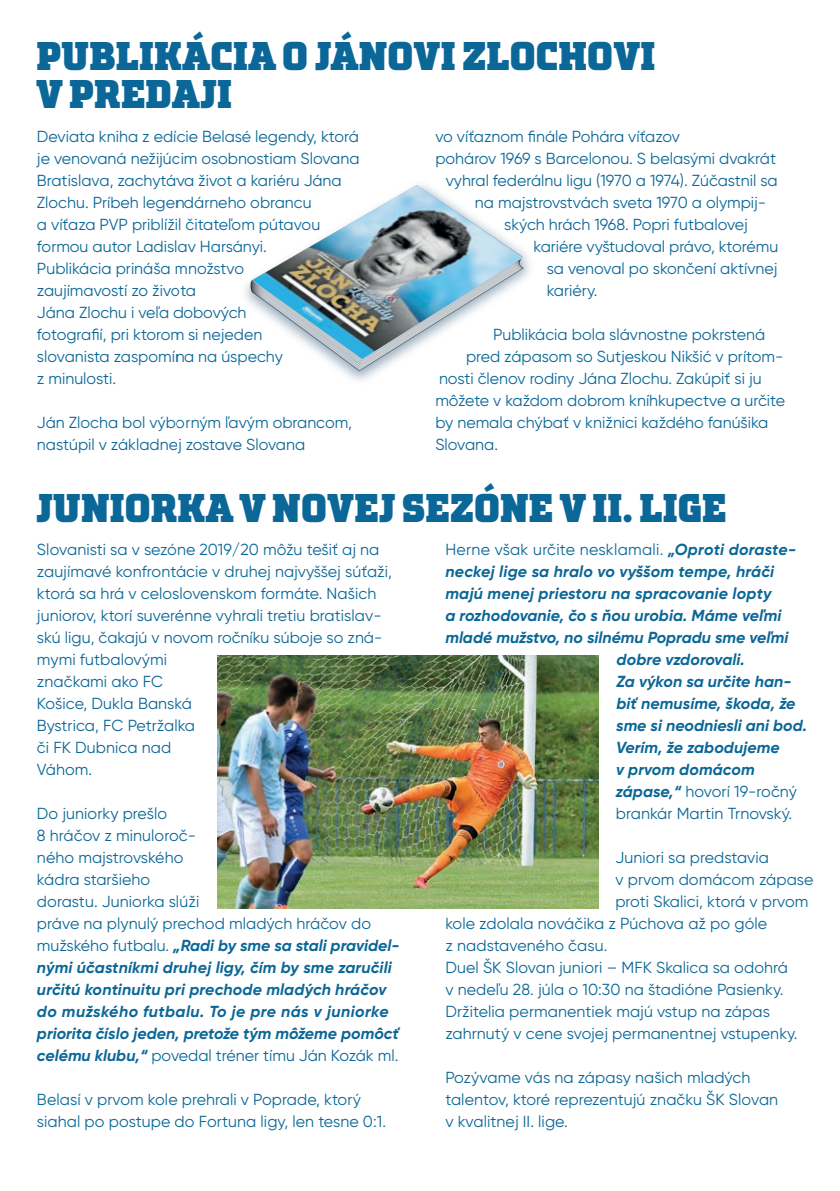
<style>
.page{position:relative;width:840px;height:1191px;background:#fff}
.page>*{position:absolute;margin:0;border:0;box-sizing:border-box;transform-origin:0 0}
.t1{font:900 40px/38px "TT Polls";letter-spacing:-.03em;color:#0b6797}
.t2{font:16px/22px "Gilroy";color:#0b6797}
.t3{font:italic 700 16px/22px "Gilroy";letter-spacing:.005em;color:#0b6797}
.t4{font:16px "Gilroy";letter-spacing:.02em;color:#0b6797}
.s1{font-weight:400;font-style:normal}
.s2{font-weight:700;font-style:italic}
</style>
<div class="page">
<svg style="left:250px;top:258px;width:273px;height:112px"></svg>
<img style="left:252px;top:185px;width:270px;height:174px">
<img style="left:217px;top:655px;width:381px;height:253px">
<h1 class="t1" style="left:36px;top:38px;width:621px">PUBLIKÁCIA O JÁNOVI ZLOCHOVI<br>V PREDAJI</h1>
<p class="t2" style="left:37px;top:125px;width:324px">Deviata kniha z edície Belasé legendy, ktorá je venovaná nežijúcim osobnostiam Slovana Bratislava, zachytáva život a kariéru Jána Zlochu. Príbeh legendárneho obrancu<br>a víťaza PVP priblížil čitateľom pútavou formou autor Ladislav Harsányi.<br>Publikácia prináša množstvo<br>zaujímavostí zo života<br>Jána Zlochu i veľa dobových<br>fotografií, pri ktorom si nejeden<br>slovanista zaspomína na úspechy<br>z minulosti.</p>
<p class="t2" style="left:37px;top:411px;width:316px">Ján Zlocha bol výborným ľavým obrancom, nastúpil v základnej zostave Slovana</p>
<p class="t2" style="left:435px;top:125px;width:246px">vo víťaznom finále Pohára víťazov</p>
<p class="t2" style="left:435px;top:147px;width:342px">pohárov 1969 s Barcelonou. S belasými dvakrát</p>
<p class="t2" style="left:445px;top:169px;width:333px">vyhral federálnu ligu (1970 a 1974). Zúčastnil sa</p>
<p class="t2" style="left:474px;top:191px;width:292px">na majstrovstvách sveta 1970 a olympij-</p>
<p class="t2" style="left:504px;top:213px;width:245px">ských hrách 1968. Popri futbalovej</p>
<p class="t2" style="left:533px;top:235px;width:246px">kariére vyštudoval právo, ktorému</p>
<p class="t2" style="left:546px;top:257px;width:232px">sa venoval po skončení aktívnej</p>
<p class="t2" style="left:546px;top:279px;width:52px">kariéry.</p>
<p class="t2" style="left:492px;top:323px;width:273px">Publikácia bola slávnostne pokrstená</p>
<p class="t2" style="left:465px;top:345px;width:319px">pred zápasom so Sutjeskou Nikšić v prítom-</p>
<p class="t2" style="left:439px;top:367px;width:324px">nosti členov rodiny Jána Zlochu. Zakúpiť si ju</p>
<p class="t2" style="left:435px;top:389px;width:351px">môžete v každom dobrom kníhkupectve a určite</p>
<p class="t2" style="left:435px;top:411px;width:334px">by nemala chýbať v knižnici každého fanúšika</p>
<p class="t2" style="left:435px;top:433px;width:64px">Slovana.</p>
<h1 class="t1" style="left:36px;top:489px;width:692px">JUNIORKA V NOVEJ SEZÓNE V II. LIGE</h1>
<p class="t2" style="left:37px;top:538px;width:356px">Slovanisti sa v sezóne 2019/20 môžu tešiť aj na zaujímavé konfrontácie v druhej najvyššej súťaži, ktorá sa hrá v celoslovenskom formáte. Našich juniorov, ktorí suverénne vyhrali tretiu bratislav&shy;skú ligu, čakajú v novom ročníku súboje so zná&shy;mymi futbalovými<br>značkami ako FC<br>Košice, Dukla Banská<br>Bystrica, FC Petržalka<br>či FK Dubnica nad<br>Váhom.</p>
<p class="t3" style="left:37px;top:802px;width:364px"><span class="s1">Do juniorky prešlo<br>8 hráčov z minuloroč-<br>ného majstrovského<br>kádra staršieho<br>dorastu. Juniorka slúži<br>práve na plynulý prechod mladých hráčov do mužského futbalu.</span> „Radi by sme sa stali pravidel&shy;nými účastníkmi druhej ligy, čím by sme zaručili určitú kontinuitu pri prechode mladých hráčov do mužského futbalu. To je pre nás v juniorke priorita číslo jeden, pretože tým môžeme pomôcť celému klubu,“ <span class="s1">povedal tréner tímu Ján Kozák ml.</span></p>
<p class="t2" style="left:37px;top:1088px;width:350px">Belasí v prvom kole prehrali v Poprade, ktorý siahal po postupe do Fortuna ligy, len tesne 0:1.</p>
<p class="t4" style="left:445px;top:539px;width:352px">Herne však určite nesklamali. <span class="s2">„Oproti doraste-</span></p>
<p class="t3" style="left:445px;top:560px;width:330px">neckej lige sa hralo vo vyššom tempe, hráči</p>
<p class="t3" style="left:445px;top:582px;width:327px">majú menej priestoru na spracovanie lopty</p>
<p class="t3" style="left:445px;top:604px;width:337px">a rozhodovanie, čo s ňou urobia. Máme veľmi</p>
<p class="t3" style="left:445px;top:626px;width:344px">mladé mužstvo, no silnému Popradu sme veľmi</p>
<p class="t3" style="left:616px;top:648px;width:130px">dobre vzdorovali.</p>
<p class="t3" style="left:616px;top:670px;width:176px">Za výkon sa určite han-</p>
<p class="t3" style="left:616px;top:692px;width:180px">biť nemusíme, škoda, že</p>
<p class="t3" style="left:616px;top:714px;width:192px">sme si neodniesli ani bod.</p>
<p class="t3" style="left:615px;top:736px;width:165px">Verím, že zabodujeme</p>
<p class="t3" style="left:615px;top:758px;width:140px">v prvom domácom</p>
<p class="t2" style="left:615px;top:780px;width:182px"><span class="s2">zápase,“</span> hovorí 19-ročný</p>
<p class="t2" style="left:615px;top:802px;width:178px">brankár Martin Trnovský.</p>
<p class="t2" style="left:615px;top:846px;width:155px">Juniori sa predstavia</p>
<p class="t2" style="left:615px;top:868px;width:199px">v prvom domácom zápase</p>
<p class="t2" style="left:615px;top:890px;width:194px">proti Skalici, ktorá v prvom</p>
<p class="t2" style="left:445px;top:912px;width:323px">kole zdolala nováčika z Púchova až po góle</p>
<p class="t2" style="left:445px;top:934px;width:163px">z nadstaveného času.</p>
<p class="t2" style="left:445px;top:956px;width:344px">Duel ŠK Slovan juniori – MFK Skalica sa odohrá</p>
<p class="t2" style="left:445px;top:978px;width:339px">v nedeľu 28. júla o 10:30 na štadióne Pasienky.</p>
<p class="t2" style="left:445px;top:1000px;width:326px">Držitelia permanentiek majú vstup na zápas</p>
<p class="t2" style="left:445px;top:1022px;width:353px">zahrnutý v cene svojej permanentnej vstupenky.</p>
<p class="t2" style="left:445px;top:1066px;width:334px">Pozývame vás na zápasy našich mladých talentov, ktoré reprezentujú značku ŠK Slovan v kvalitnej II. lige.</p>
</div>
